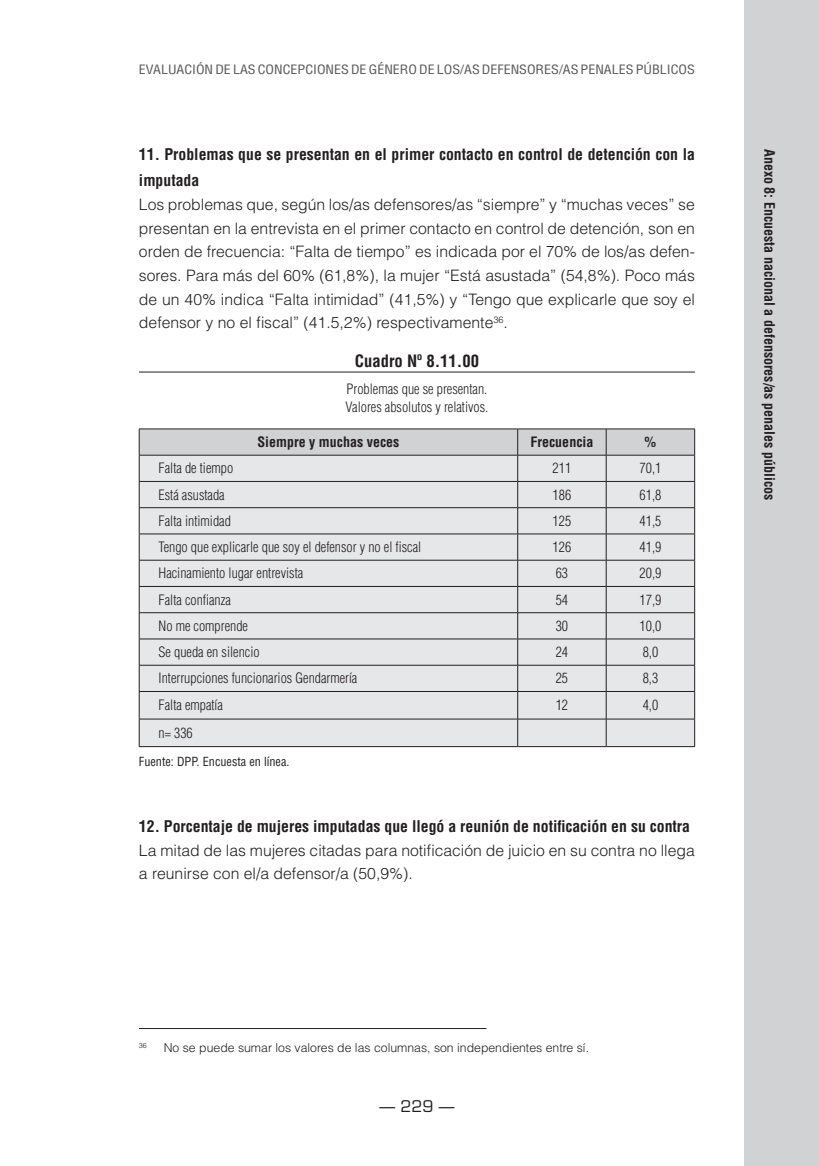
<style>
.page{position:relative;width:819px;height:1166px;background:#fff}
.page>*{position:absolute;margin:0;border:0;box-sizing:border-box;transform-origin:0 0}
.t1{font:700 condensed 16.62px "Helvetica LT Std";color:#231f20}
.t2{font:300 15.75px/23.6px "Helvetica LT Std";color:#231f20;text-align:justify}
.t3{font:700 condensed 15.75px/26.2px "Helvetica LT Std";color:#231f20}
.t4{font:15.75px "Eurostile LT Std";color:#231f20}
.t5{font:300 condensed 14px/17.5px "Helvetica LT Std";color:#231f20}
.t6{font:700 condensed 14px "Helvetica LT Std";color:#231f20}
.t7{font:condensed 12.6px "Helvetica LT Std";color:#57585a;scale:1.11 1}
.t8{font:300 12.25px "Helvetica LT Std";color:#231f20}
.t9{font:condensed 12.25px "Helvetica LT Std";color:#231f20}
.t10{font:300 7.17px "Helvetica LT Std";color:#231f20}
</style>
<div class="page">
<div style="left:744px;top:0;width:75px;height:1166px;background:#d1d2d4"></div>
<hr style="left:139px;top:372px;width:555px;height:1px;background:#231f20">
<svg style="left:139px;top:429px;width:556px;height:317px;background:#dcdddf"></svg>
<hr style="left:139px;top:746px;width:378px;height:1px;background:#231f20">
<hr style="left:517px;top:746px;width:89px;height:1px;background:#231f20">
<hr style="left:606px;top:746px;width:88px;height:1px;background:#231f20">
<hr style="left:139px;top:1028px;width:347px;height:1px;background:#231f20">
<p class="t7" style="left:139px;top:61px;width:502px">EVALUACIÓN DE LAS CONCEPCIONES DE GÉNERO DE LOS/AS DEFENSORES/AS PENALES PÚBLICOS</p>
<p class="t3" style="left:139px;top:141px;width:557px">11. Problemas que se presentan en el primer contacto en control de detención con la imputada</p>
<p class="t2" style="left:139px;top:192px;width:557px">Los problemas que, según los/as defensores/as “siempre” y “muchas veces” se presentan en la entrevista en el primer contacto en control de detención, son en orden de frecuencia: “Falta de tiempo” es indicada por el 70% de los/as defen&shy;sores. Para más del 60% (61,8%), la mujer “Está asustada” (54,8%). Poco más de un 40% indica “Falta intimidad” (41,5%) y “Tengo que explicarle que soy el defensor y no el fiscal” (41.5,2%) respectivamente<sup>36</sup>.</p>
<p class="t1" style="left:355px;top:350px;width:126px">Cuadro Nº 8.11.00</p>
<p class="t5" style="left:345px;top:380px;width:144px">Problemas que se presentan.<br>Valores absolutos y relativos.</p>
<p class="t6" style="left:257px;top:433px;width:143px">Siempre y muchas veces</p>
<p class="t6" style="left:530px;top:433px;width:64px">Frecuencia</p>
<p class="t6" style="left:644px;top:433px;width:13px">%</p>
<p class="t5" style="left:158px;top:459px;width:76px">Falta de tiempo</p>
<p class="t5" style="left:552px;top:459px;width:20px">211</p>
<p class="t5" style="left:639px;top:459px;width:23px">70,1</p>
<p class="t5" style="left:158px;top:486px;width:68px">Está asustada</p>
<p class="t5" style="left:552px;top:486px;width:20px">186</p>
<p class="t5" style="left:639px;top:486px;width:23px">61,8</p>
<p class="t5" style="left:158px;top:512px;width:74px">Falta intimidad</p>
<p class="t5" style="left:552px;top:512px;width:20px">125</p>
<p class="t5" style="left:639px;top:512px;width:23px">41,5</p>
<p class="t5" style="left:158px;top:538px;width:264px">Tengo que explicarle que soy el defensor y no el fiscal</p>
<p class="t5" style="left:552px;top:538px;width:20px">126</p>
<p class="t5" style="left:639px;top:538px;width:23px">41,9</p>
<p class="t5" style="left:158px;top:564px;width:146px">Hacinamiento lugar entrevista</p>
<p class="t5" style="left:555px;top:564px;width:14px">63</p>
<p class="t5" style="left:639px;top:564px;width:23px">20,9</p>
<p class="t5" style="left:158px;top:591px;width:74px">Falta confianza</p>
<p class="t5" style="left:555px;top:591px;width:14px">54</p>
<p class="t5" style="left:639px;top:591px;width:23px">17,9</p>
<p class="t5" style="left:158px;top:617px;width:91px">No me comprende</p>
<p class="t5" style="left:555px;top:617px;width:14px">30</p>
<p class="t5" style="left:639px;top:617px;width:23px">10,0</p>
<p class="t5" style="left:158px;top:643px;width:103px">Se queda en silencio</p>
<p class="t5" style="left:555px;top:643px;width:14px">24</p>
<p class="t5" style="left:642px;top:643px;width:17px">8,0</p>
<p class="t5" style="left:158px;top:669px;width:200px">Interrupciones funcionarios Gendarmería</p>
<p class="t5" style="left:555px;top:669px;width:14px">25</p>
<p class="t5" style="left:642px;top:669px;width:17px">8,3</p>
<p class="t5" style="left:158px;top:696px;width:66px">Falta empatía</p>
<p class="t5" style="left:555px;top:696px;width:14px">12</p>
<p class="t5" style="left:642px;top:696px;width:17px">4,0</p>
<p class="t5" style="left:158px;top:724px;width:36px">n= 336</p>
<p class="t9" style="left:139px;top:754px;width:152px">Fuente: DPP. Encuesta en línea.</p>
<p class="t3" style="left:139px;top:813px;width:552px">12. Porcentaje de mujeres imputadas que llegó a reunión de notificación en su contra</p>
<p class="t2" style="left:139px;top:838px;width:557px">La mitad de las mujeres citadas para notificación de juicio en su contra no llega a reunirse con el/a defensor/a (50,9%).</p>
<p class="t10" style="left:139px;top:1041px;width:9px">36</p>
<p class="t8" style="left:164px;top:1040px;width:427px">No se puede sumar los valores de las columnas, son independientes entre sí.</p>
<p class="t4" style="left:379px;top:1096px;width:76px">— 229 —</p>
<p class="t6" style="left:778px;top:149px;width:353px;rotate:90deg">Anexo 8: Encuesta nacional a defensores/as penales públicos</p>
</div>
